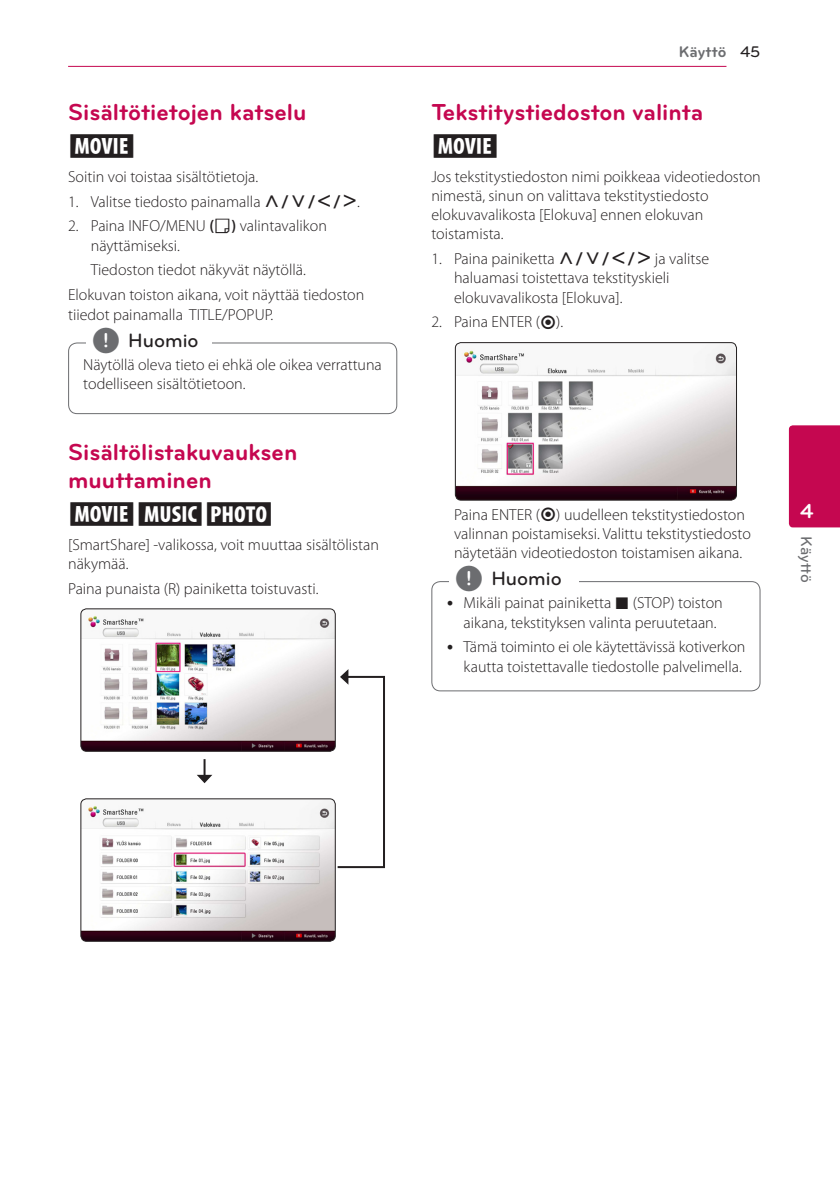
<style>
.page{position:relative;width:840px;height:1191px;background:#fff}
.page>*{position:absolute;margin:0;border:0;box-sizing:border-box;transform-origin:0 0}
.Title_2{font:700 24px/28px "Bryant LG";color:#c50750}
.Content_text_Light{font:24px "UPSYS Common";color:#231f20}
.t1{font:700 21px "Bryant LG";color:#fff}
.t2{font:500 20px "Bryant LG";color:#231f20}
.Content_text_Light-2{font:300 16px/19.2px "Myriad Pro";color:#231f20}
.Content_text_Num{font:300 16px/19.2px "Myriad Pro";color:#231f20}
.Contents_Text_Sub_Nu{font:300 16px/19.2px "Myriad Pro";color:#231f20}
.t3{font:700 16px "Bryant LG";color:#6c6d70}
.t4{font:500 16px "Bryant LG";color:#6c6d70}
.s1{font-family:"UPSYS Common";font-weight:400}
.s2{font-weight:600}
.s3{font-family:"UPSYS Common";font-weight:400;font-size:30px;color:#6c6d70}
.s4{font-weight:500;color:#231f20}
</style>
<div class="page">
<hr style="left:68px;top:66px;width:658px;height:1px;background:#c50750">
<div style="left:788px;top:425px;width:51px;height:102px;background:#c50750"></div>
<div style="left:68px;top:342px;width:329px;height:72px;border:1px solid #6c6d70;border-radius:9px"></div>
<div style="left:86px;top:337px;width:126px;height:19px;background:#fff"></div>
<img style="left:81px;top:609px;width:254px;height:142px">
<div style="left:80px;top:608px;width:255px;height:143px;border:1px solid #231f20;border-radius:6px"></div>
<img style="left:81px;top:799px;width:254px;height:142px">
<div style="left:80px;top:798px;width:255px;height:143px;border:1px solid #231f20;border-radius:6px"></div>
<svg style="left:197px;top:759px;width:15px;height:24px"></svg>
<svg style="left:335px;top:669px;width:50px;height:200px"></svg>
<img style="left:456px;top:343px;width:280px;height:157px">
<div style="left:454px;top:342px;width:282px;height:158px;border:1px solid #231f20;border-radius:6px"></div>
<div style="left:431px;top:581px;width:329px;height:110px;border:1px solid #6c6d70;border-radius:9px"></div>
<div style="left:449px;top:575px;width:129px;height:20px;background:#fff"></div>
<p class="Title_2" style="left:68px;top:98px;width:240px">Sisältötietojen katselu</p>
<p class="Content_text_Light" style="left:68px;top:132px;width:70px">y</p>
<p class="Content_text_Light-2" style="left:68px;top:167px;width:192px">Soitin voi toistaa sisältötietoja.</p>
<p class="Content_text_Num" style="left:68px;top:191px;width:293px">1. Valitse tiedosto painamalla <span class="s1">W/S/A/D</span>.</p>
<p class="Content_text_Num" style="left:91px;top:216px;width:237px;text-indent:-23px">2. Paina INFO/MENU <span class="s2">(</span><span class="s1">m</span><span class="s2">)</span> valintavalikon näyttämiseksi.</p>
<p class="Contents_Text_Sub_Nu" style="left:91px;top:260px;width:216px">Tiedoston tiedot näkyvät näytöllä.</p>
<p class="Content_text_Light-2" style="left:68px;top:285px;width:297px">Elokuvan toiston aikana, voit näyttää tiedoston tiiedot painamalla TITLE/POPUP.</p>
<p class="Content_text_Light-2" style="left:83px;top:354px;width:300px">Näytöllä oleva tieto ei ehkä ole oikea verrattuna todelliseen sisältötietoon.</p>
<p class="t2" style="left:92px;top:328px;width:108px"><span class="s3">,</span> Huomio</p>
<p class="Title_2" style="left:68px;top:438px;width:231px">Sisältölistakuvauksen muuttaminen</p>
<p class="Content_text_Light" style="left:68px;top:500px;width:207px">yui</p>
<p class="Content_text_Light-2" style="left:68px;top:534px;width:312px">[SmartShare] -valikossa, voit muuttaa sisältölistan näkymää.</p>
<p class="Content_text_Light-2" style="left:68px;top:578px;width:252px">Paina punaista (R) painiketta toistuvasti.</p>
<p class="t3" style="left:678px;top:42px;width:83px">Käyttö <span class="s4">45</span></p>
<p class="Title_2" style="left:431px;top:98px;width:273px">Tekstitystiedoston valinta</p>
<p class="Content_text_Light" style="left:431px;top:132px;width:70px">y</p>
<p class="Content_text_Light-2" style="left:431px;top:167px;width:331px">Jos tekstitystiedoston nimi poikkeaa videotiedoston nimestä, sinun on valittava tekstitystiedosto elokuvavalikosta [Elokuva] ennen elokuvan toistamista.</p>
<p class="Content_text_Num" style="left:454px;top:249px;width:256px;text-indent:-23px">1. Paina painiketta <span class="s1">W/S/A/D</span> ja valitse haluamasi toistettava tekstityskieli elokuvavalikosta [Elokuva].</p>
<p class="Content_text_Num" style="left:431px;top:312px;width:133px">2. Paina ENTER (<span class="s1">b</span>).</p>
<p class="Contents_Text_Sub_Nu" style="left:454px;top:504px;width:298px">Paina ENTER (<span class="s1">b</span>) uudelleen tekstitystiedoston valinnan poistamiseksi. Valittu tekstitystiedosto näytetään videotiedoston toistamisen aikana.</p>
<p class="Content_text_Light-2" style="left:463px;top:593px;width:260px">Mikäli painat painiketta <span class="s1">Z</span> (STOP) toiston aikana, tekstityksen valinta peruutetaan.</p>
<p class="Content_text_Light-2" style="left:463px;top:637px;width:283px">Tämä toiminto ei ole käytettävissä kotiverkon kautta toistettavalle tiedostolle palvelimella.</p>
<p class="t2" style="left:454px;top:566px;width:108px"><span class="s3">,</span> Huomio</p>
<h2 class="t1" style="left:799px;top:498px;width:15px">4</h2>
<p class="t4" style="left:815px;top:536px;width:48px;rotate:90deg">Käyttö</p>
</div>
